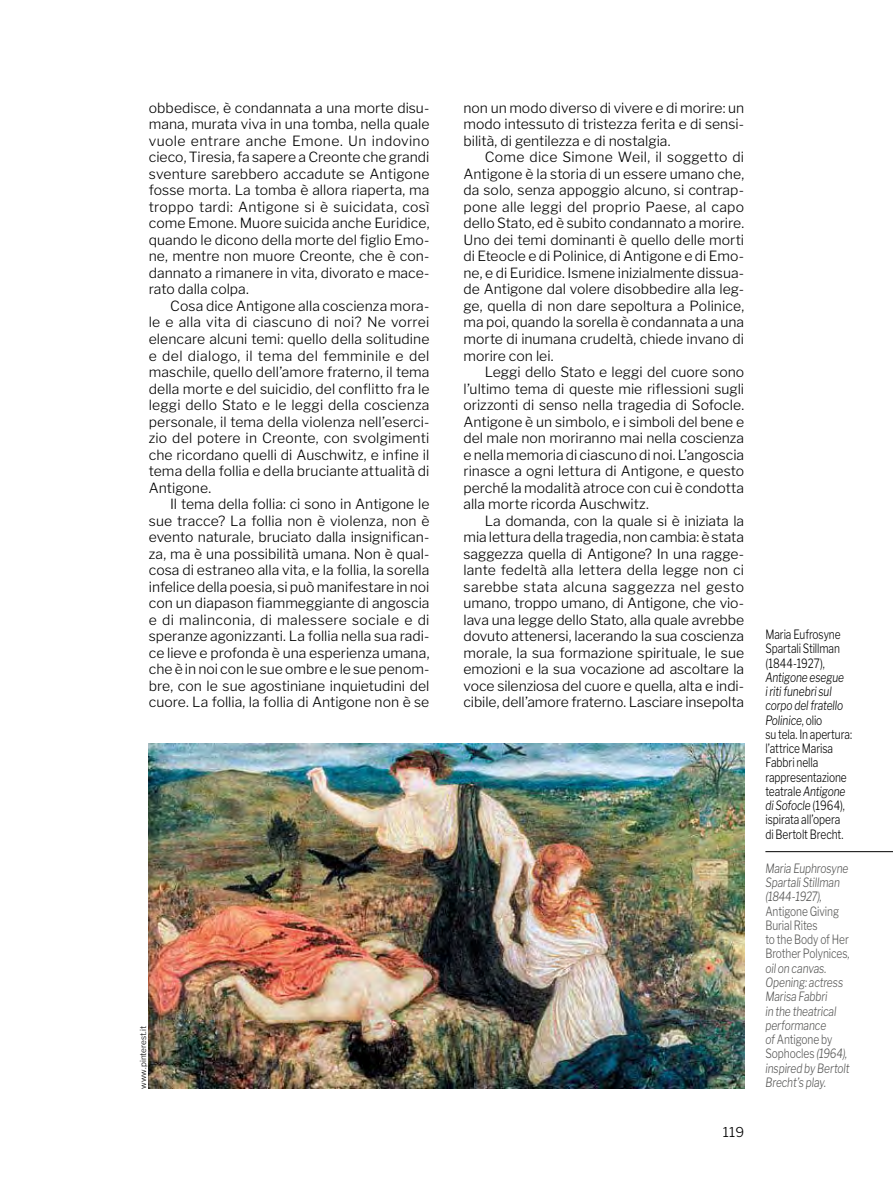
<style>
.page{position:relative;width:893px;height:1191px;background:#fff}
.page>*{position:absolute;margin:0;border:0;box-sizing:border-box;transform-origin:0 0}
.t1{font:300 13.95px/16.5px "Libre Franklin";color:#000;text-align:justify}
.t2{font:300 13.5px "Libre Franklin";color:#000}
.t3{font:300 12.75px/14.2px "Libre Franklin";letter-spacing:-.005em;color:#000;text-align:justify;scale:.8 1}
.t4{font:italic 300 12.75px/14.2px "Libre Franklin";letter-spacing:-.01em;color:#575756;scale:.8 1}
.t5{font:300 8.25px "Libre Franklin";color:#000}
.s1{font-style:italic}
.s2{font-style:normal}
</style>
<div class="page">
<hr style="left:765px;top:851px;width:128px;height:1px;background:#000">
<img style="left:149px;top:743px;width:595px;height:346px">
<p class="t1" style="left:149px;top:100px;width:282px">obbedisce, è condannata a una morte disu&shy;mana, murata viva in una tomba, nella quale vuole entrare anche Emone. Un indovino cieco, Tiresia, fa sapere a Creonte che grandi sventure sarebbero accadute se Antigone fosse morta. La tomba è allora riaperta, ma troppo tardi: Antigone si è suicidata, così come Emone. Muore suicida anche Euridice, quando le dicono della morte del figlio Emo&shy;ne, mentre non muore Creonte, che è con&shy;dannato a rimanere in vita, divorato e mace&shy;rato dalla colpa.</p>
<p class="t1" style="left:149px;top:298px;width:282px;text-indent:21px">Cosa dice Antigone alla coscienza mora&shy;le e alla vita di ciascuno di noi? Ne vorrei elencare alcuni temi: quello della solitudine e del dialogo, il tema del femminile e del maschile, quello dell’amore fraterno, il tema della morte e del suicidio, del conflitto fra le leggi dello Stato e le leggi della coscienza personale, il tema della violenza nell’eserci&shy;zio del potere in Creonte, con svolgimenti che ricordano quelli di Auschwitz, e infine il tema della follia e della bruciante attualità di Antigone.</p>
<p class="t1" style="left:149px;top:496px;width:282px;text-indent:21px">Il tema della follia: ci sono in Antigone le sue tracce? La follia non è violenza, non è evento naturale, bruciato dalla insignifican&shy;za, ma è una possibilità umana. Non è qual&shy;cosa di estraneo alla vita, e la follia, la sorella infelice della poesia, si può manifestare in noi con un diapason fiammeggiante di angoscia e di malinconia, di malessere sociale e di speranze agonizzanti. La follia nella sua radi&shy;ce lieve e profonda è una esperienza umana, che è in noi con le sue ombre e le sue penom&shy;bre, con le sue agostiniane inquietudini del cuore. La follia, la follia di Antigone non è se</p>
<p class="t5" style="left:138px;top:1089px;width:64px;rotate:-90deg">www.pinterest.it</p>
<p class="t1" style="left:463px;top:100px;width:282px">non un modo diverso di vivere e di morire: un modo intessuto di tristezza ferita e di sensi&shy;bilità, di gentilezza e di nostalgia.</p>
<p class="t1" style="left:463px;top:149px;width:282px;text-indent:21px">Come dice Simone Weil, il soggetto di Antigone è la storia di un essere umano che, da solo, senza appoggio alcuno, si contrap&shy;pone alle leggi del proprio Paese, al capo dello Stato, ed è subito condannato a morire.<br>Uno dei temi dominanti è quello delle morti di Eteocle e di Polinice, di Antigone e di Emo&shy;ne, e di Euridice. Ismene inizialmente dissua&shy;de Antigone dal volere disobbedire alla leg&shy;ge, quella di non dare sepoltura a Polinice, ma poi, quando la sorella è condannata a una morte di inumana crudeltà, chiede invano di morire con lei.</p>
<p class="t1" style="left:463px;top:364px;width:282px;text-indent:21px">Leggi dello Stato e leggi del cuore sono l’ultimo tema di queste mie riflessioni sugli orizzonti di senso nella tragedia di Sofocle.<br>Antigone è un simbolo, e i simboli del bene e del male non moriranno mai nella coscienza e nella memoria di ciascuno di noi. L’angoscia rinasce a ogni lettura di Antigone, e questo perché la modalità atroce con cui è condotta alla morte ricorda Auschwitz.</p>
<p class="t1" style="left:463px;top:512px;width:282px;text-indent:21px">La domanda, con la quale si è iniziata la mia lettura della tragedia, non cambia: è stata saggezza quella di Antigone? In una ragge&shy;lante fedeltà alla lettera della legge non ci sarebbe stata alcuna saggezza nel gesto umano, troppo umano, di Antigone, che vio&shy;lava una legge dello Stato, alla quale avrebbe dovuto attenersi, lacerando la sua coscienza morale, la sua formazione spirituale, le sue emozioni e la sua vocazione ad ascoltare la voce silenziosa del cuore e quella, alta e indi&shy;cibile, dell’amore fraterno. Lasciare insepolta</p>
<p class="t2" style="left:723px;top:1124px;width:23px">119</p>
<p class="t3" style="left:765px;top:627px;width:96px">Maria Eufrosyne Spartali Stillman (1844-1927),</p>
<p class="t3" style="left:765px;top:670px;width:110px;text-align:left"><span class="s1">Antigone esegue<br>i riti funebri sul corpo del fratello<br>Polinice</span>, olio<br>su tela. In apertura: l’attrice Marisa<br>Fabbri nella rappresentazione teatrale <span class="s1">Antigone di Sofocle</span> (1964), ispirata all’opera<br>di Bertolt Brecht.</p>
<p class="t4" style="left:765px;top:861px;width:105px">Maria Euphrosyne<br>Spartali Stillman (1844-1927),</p>
<p class="t4" style="left:765px;top:904px;width:107px"><span class="s2">Antigone Giving<br>Burial Rites<br>to the Body of Her<br>Brother Polynices</span>, oil on canvas.<br>Opening: actress<br>Marisa Fabbri<br>in the theatrical performance<br>of <span class="s2">Antigone by<br>Sophocles</span> (1964), inspired by Bertolt<br>Brecht’s play.</p>
</div>
